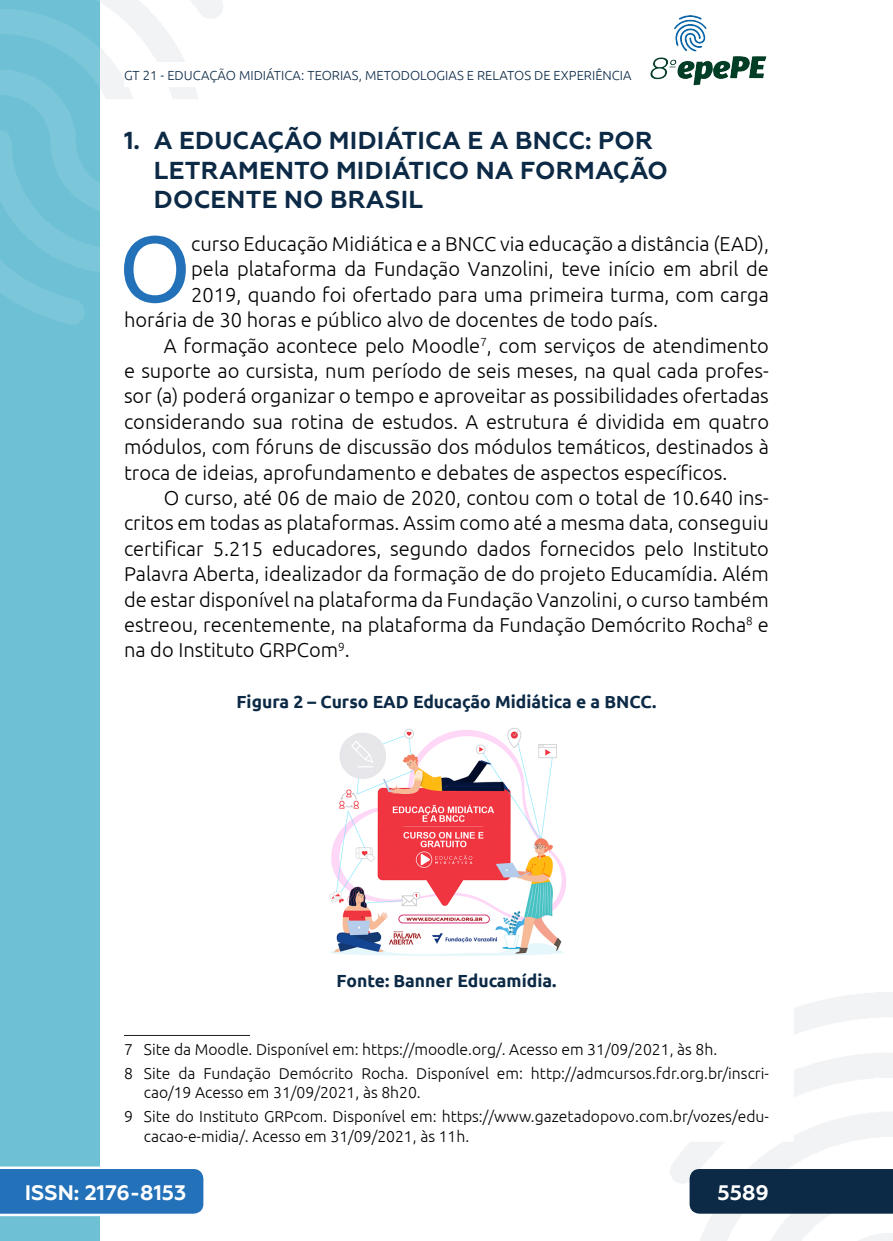
<style>
.page{position:relative;width:893px;height:1241px;background:#fff}
.page>*{position:absolute;margin:0;border:0;box-sizing:border-box;transform-origin:0 0}
._7_CAPITULAR{font:93.27px "Ubuntu";color:#2371b9}
._6_SUBTÍTULO_ABERTUR{font:700 24.5px/29.4px "Geometria";letter-spacing:.01em;color:#0c2a46}
.t1{font:700 21px "Geometria";color:#fff}
._5_CORPO{font:300 20.12px/25.4px "Ubuntu";color:#000;text-align:justify}
._7_CAPITULAR-2{font:300 20.12px "Ubuntu";color:#000}
._10_LEGENDAS{font:700 17.5px "Ubuntu";color:#0c2a46}
._12_RODAPE{font:300 15.75px/19.2px "Ubuntu";color:#000}
.t2{font:300 13.12px "Ubuntu";color:#0c2a46}
</style>
<div class="page">
<svg style="left:670px;top:992px;width:223px;height:248px"></svg>
<svg style="left:99px;top:0;width:124px;height:324px"></svg>
<img style="left:650px;top:15px;width:117px;height:71px">
<div style="left:0;top:0;width:99px;height:1240px;background:#6ec0d5"></div>
<svg style="left:0;top:0;width:99px;height:325px"></svg>
<svg style="left:0;top:1166px;width:203px;height:49px;background:#367dbf"></svg>
<div style="left:690px;top:1168px;width:203px;height:45px;background:#0c2a46"></div>
<div style="left:124px;top:62px;width:516px;height:25px;background:#fff"></div>
<img style="left:329px;top:727px;width:237px;height:229px">
<hr style="left:124px;top:1034px;width:126px;height:1px;background:#231f20">
<p class="t2" style="left:124px;top:67px;width:509px">GT 21 - EDUCAÇÃO MIDIÁTICA: TEORIAS, METODOLOGIAS E RELATOS DE EXPERIÊNCIA</p>
<p class="_6_SUBTÍTULO_ABERTUR" style="left:154px;top:126px;width:516px;text-indent:-30px">1. A EDUCAÇÃO MIDIÁTICA E A BNCC: POR<br>LETRAMENTO MIDIÁTICO NA FORMAÇÃO<br>DOCENTE NO BRASIL</p>
<p class="_7_CAPITULAR" style="left:119px;top:212px;width:74px">O</p>
<p class="_7_CAPITULAR-2" style="left:191px;top:232px;width:579px">curso Educação Midiática e a BNCC via educação a distância (EAD),</p>
<p class="_7_CAPITULAR-2" style="left:191px;top:257px;width:579px">pela plataforma da Fundação Vanzolini, teve início em abril de</p>
<p class="_7_CAPITULAR-2" style="left:191px;top:282px;width:579px">2019, quando foi ofertado para uma primeira turma, com carga</p>
<p class="_7_CAPITULAR-2" style="left:124px;top:308px;width:535px">horária de 30 horas e público alvo de docentes de todo país.</p>
<p class="_5_CORPO" style="left:124px;top:332px;width:646px;text-indent:40px">A formação acontece pelo Moodle<sup>7</sup>, com serviços de atendimento e suporte ao cursista, num período de seis meses, na qual cada profes&shy;sor (a) poderá organizar o tempo e aproveitar as possibilidades ofertadas considerando sua rotina de estudos. A estrutura é dividida em quatro módulos, com fóruns de discussão dos módulos temáticos, destinados à troca de ideias, aprofundamento e debates de aspectos específicos.</p>
<p class="_5_CORPO" style="left:124px;top:484px;width:646px;text-indent:40px">O curso, até 06 de maio de 2020, contou com o total de 10.640 ins&shy;critos em todas as plataformas. Assim como até a mesma data, conseguiu certificar 5.215 educadores, segundo dados fornecidos pelo Instituto Palavra Aberta, idealizador da formação de do projeto Educamídia. Além de estar disponível na plataforma da Fundação Vanzolini, o curso também estreou, recentemente, na plataforma da Fundação Demócrito Rocha<sup>8</sup> e na do Instituto GRPCom<sup>9</sup>.</p>
<p class="_10_LEGENDAS" style="left:237px;top:691px;width:421px">Figura 2 – Curso EAD Educação Midiática e a BNCC.</p>
<p class="_10_LEGENDAS" style="left:337px;top:970px;width:221px">Fonte: Banner Educamídia.</p>
<p class="_12_RODAPE" style="left:124px;top:1038px;width:595px">7 Site da Moodle. Disponível em: https://moodle.org/. Acesso em 31/09/2021, às 8h.</p>
<p class="_12_RODAPE" style="left:144px;top:1063px;width:627px;text-indent:-20px">8 Site da Fundação Demócrito Rocha. Disponível em: http://admcursos.fdr.org.br/inscri&shy;cao/19 Acesso em 31/09/2021, às 8h20.</p>
<p class="_12_RODAPE" style="left:144px;top:1106px;width:627px;text-indent:-20px">9 Site do Instituto GRPcom. Disponível em: https://www.gazetadopovo.com.br/vozes/edu&shy;cacao-e-midia/. Acesso em 31/09/2021, às 11h.</p>
<p class="t1" style="left:25px;top:1179px;width:163px">ISSN: 2176-8153</p>
<p class="t1" style="left:717px;top:1179px;width:53px">5589</p>
</div>
